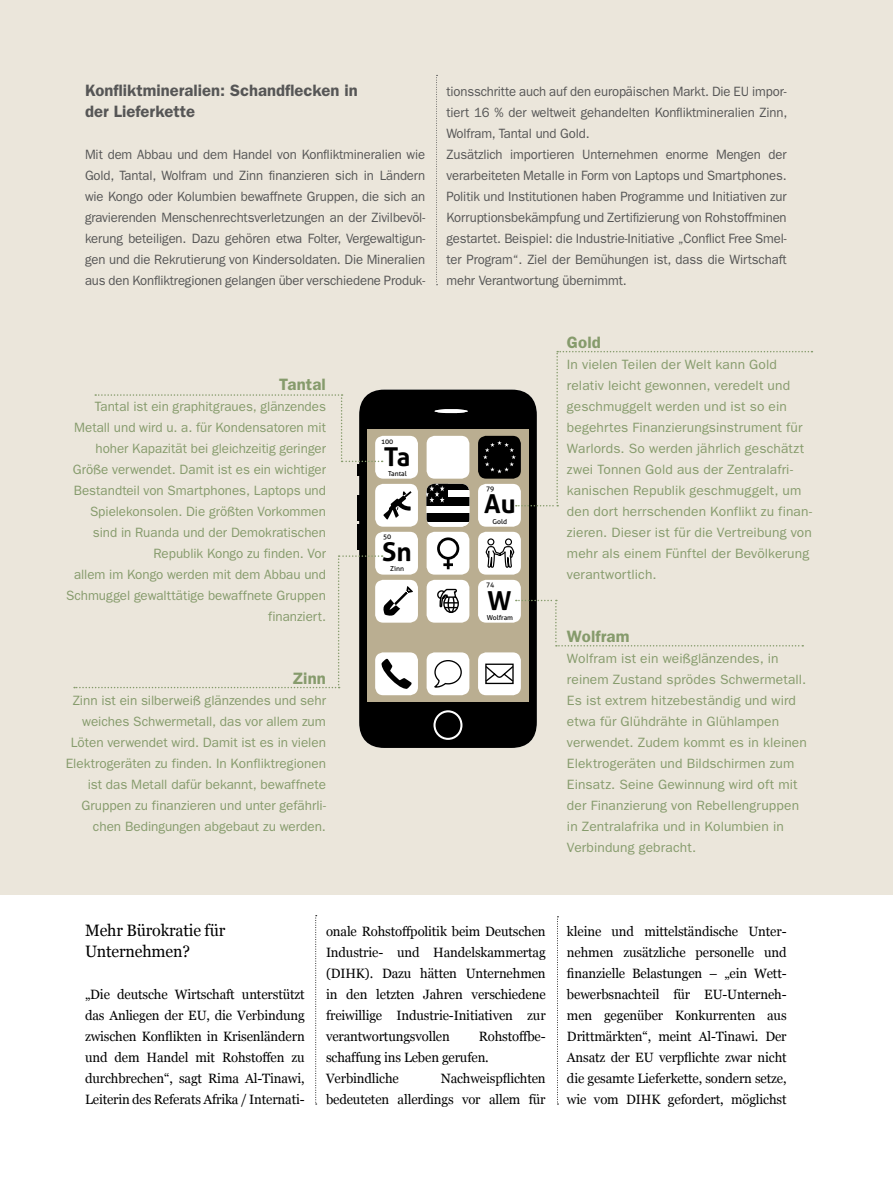
<style>
.page{position:relative;width:893px;height:1191px;background:#fff}
.page>*{position:absolute;margin:0;border:0;box-sizing:border-box;transform-origin:0 0}
.t1{font:700 25.95px "Aller";color:#000}
.t2{font:600 16.5px/21px "Franklin Gothic LT";color:#565656}
.t3{font:16.5px/21px "Georgia";letter-spacing:-.01em;color:#000}
.t4{font:600 16.5px "Franklin Gothic LT";letter-spacing:.005em;color:#869b6c}
.t5{font:13.5px/21px "Franklin Gothic LT";letter-spacing:.005em;color:#869b6c;text-align:right}
.t6{font:13.5px/21px "Franklin Gothic LT";letter-spacing:-.01em;color:#565656;text-align:justify}
.t7{font:13.5px/21px "Georgia";letter-spacing:-.01em;color:#000;text-align:justify}
.t8{font:6.9px "Aller";color:#000}
</style>
<div class="page">
<div style="left:0;top:0;width:893px;height:894px;background:#ebe6db"></div>
<svg style="left:315px;top:915px;width:2px;height:189px"></svg>
<svg style="left:557px;top:916px;width:1px;height:188px"></svg>
<svg style="left:359px;top:389px;width:178px;height:359px;background:#0a0909"></svg>
<div style="left:367px;top:429px;width:162px;height:272px;background:#baae91"></div>
<div style="left:434px;top:711px;width:28px;height:28px;background:#000;border-radius:50%"></div>
<div style="left:433px;top:710px;width:30px;height:30px;border:2px solid #fff;border-radius:50%"></div>
<svg style="left:434px;top:408px;width:34px;height:6px"></svg>
<hr style="left:358px;top:495px;width:2px;height:26px;background:#000">
<hr style="left:358px;top:524px;width:2px;height:25px;background:#000">
<div style="left:375px;top:652px;width:43px;height:43px;background:#fff;border-radius:8px"></div>
<div style="left:427px;top:652px;width:42px;height:43px;background:#fff;border-radius:8px"></div>
<div style="left:478px;top:652px;width:43px;height:43px;background:#fff;border-radius:8px"></div>
<div style="left:485px;top:663px;width:29px;height:21px;border:1px solid #000"></div>
<svg style="left:485px;top:665px;width:29px;height:18px"></svg>
<svg style="left:434px;top:660px;width:28px;height:27px"></svg>
<div style="left:375px;top:580px;width:43px;height:42px;background:#fff;border-radius:8px"></div>
<div style="left:427px;top:580px;width:42px;height:42px;background:#fff;border-radius:8px"></div>
<div style="left:478px;top:580px;width:43px;height:42px;background:#fff;border-radius:8px"></div>
<div style="left:375px;top:532px;width:43px;height:42px;background:#fff;border-radius:8px"></div>
<div style="left:427px;top:532px;width:42px;height:42px;background:#fff;border-radius:8px"></div>
<div style="left:478px;top:532px;width:43px;height:42px;background:#fff;border-radius:8px"></div>
<div style="left:375px;top:484px;width:43px;height:42px;background:#fff;border-radius:8px"></div>
<svg style="left:427px;top:484px;width:42px;height:42px;background:#616160"></svg>
<div style="left:478px;top:484px;width:43px;height:42px;background:#fff;border-radius:8px"></div>
<div style="left:375px;top:436px;width:43px;height:42px;background:#fff;border-radius:8px"></div>
<div style="left:427px;top:436px;width:42px;height:42px;background:#fff;border-radius:8px"></div>
<div style="left:478px;top:436px;width:43px;height:42px;background:#000;border-radius:8px"></div>
<svg style="left:383px;top:491px;width:29px;height:29px"></svg>
<svg style="left:437px;top:588px;width:22px;height:25px"></svg>
<div style="left:437px;top:537px;width:22px;height:22px;border:3px solid #000;border-radius:50%"></div>
<svg style="left:443px;top:558px;width:10px;height:11px"></svg>
<svg style="left:95px;top:394px;width:288px;height:82px"></svg>
<svg style="left:74px;top:555px;width:339px;height:134px"></svg>
<svg style="left:483px;top:351px;width:329px;height:217px"></svg>
<svg style="left:516px;top:600px;width:287px;height:46px"></svg>
<svg style="left:436px;top:75px;width:2px;height:210px"></svg>
<p class="t2" style="left:85px;top:80px;width:274px">Konfliktmineralien: Schandflecken in der Lieferkette</p>
<p class="t6" style="left:85px;top:144px;width:342px">Mit dem Abbau und dem Handel von Konfliktmineralien wie Gold, Tantal, Wolfram und Zinn finanzieren sich in Ländern wie Kongo oder Kolumbien bewaffnete Gruppen, die sich an gravierenden Menschenrechtsverletzungen an der Zivilbevöl&shy;kerung beteiligen. Dazu gehören etwa Folter, Vergewaltigun&shy;gen und die Rekrutierung von Kindersoldaten. Die Mineralien aus den Konfliktregionen gelangen über verschiedene Produk-</p>
<p class="t4" style="left:279px;top:375px;width:48px">Tantal</p>
<p class="t5" style="left:66px;top:396px;width:262px">Tantal ist ein graphitgraues, glänzendes Metall und wird u. a. für Kondensatoren mit hoher Kapazität bei gleichzeitig geringer Größe verwendet. Damit ist es ein wichtiger Bestandteil von Smartphones, Laptops und Spielekonsolen. Die größten Vorkommen sind in Ruanda und der Demokratischen Republik Kongo zu finden. Vor<br>allem im Kongo werden mit dem Abbau und Schmuggel gewalttätige bewaffnete Gruppen finanziert.</p>
<p class="t4" style="left:292px;top:669px;width:35px">Zinn</p>
<p class="t5" style="left:66px;top:690px;width:262px">Zinn ist ein silberweiß glänzendes und sehr weiches Schwermetall, das vor allem zum Löten verwendet wird. Damit ist es in vielen Elektrogeräten zu finden. In Konfliktregionen ist das Metall dafür bekannt, bewaffnete Gruppen zu finanzieren und unter gefährli&shy;chen Bedingungen abgebaut zu werden.</p>
<p class="t8" style="left:381px;top:437px;width:14px">100</p>
<h1 class="t1" style="left:384px;top:440px;width:28px">Ta</h1>
<p class="t8" style="left:388px;top:469px;width:20px">Tantal</p>
<p class="t8" style="left:383px;top:532px;width:10px">50</p>
<p class="t8" style="left:390px;top:564px;width:15px">Zinn</p>
<h1 class="t1" style="left:382px;top:536px;width:31px">Sn</h1>
<p class="t6" style="left:446px;top:81px;width:342px;text-align:left">tionsschritte auch auf den europäischen Markt. Die EU impor&shy;tiert 16 % der weltweit gehandelten Konfliktmineralien Zinn, Wolfram, Tantal und Gold.<br>Zusätzlich importieren Unternehmen enorme Mengen der verarbeiteten Metalle in Form von Laptops und Smartphones.<br>Politik und Institutionen haben Programme und Initiativen zur Korruptionsbekämpfung und Zertifizierung von Rohstoffminen gestartet. Beispiel: die Industrie-Initiative „Conflict Free Smel&shy;ter Program“. Ziel der Bemühungen ist, dass die Wirtschaft mehr Verantwortung übernimmt.</p>
<p class="t8" style="left:486px;top:485px;width:10px">79</p>
<h1 class="t1" style="left:484px;top:488px;width:33px">Au</h1>
<p class="t8" style="left:493px;top:517px;width:16px">Gold</p>
<p class="t8" style="left:486px;top:580px;width:10px">74</p>
<h1 class="t1" style="left:487px;top:585px;width:25px">W</h1>
<p class="t8" style="left:487px;top:613px;width:28px">Wolfram</p>
<p class="t4" style="left:567px;top:333px;width:36px">Gold</p>
<p class="t5" style="left:567px;top:354px;width:247px;text-align:left">In vielen Teilen der Welt kann Gold relativ leicht gewonnen, veredelt und geschmuggelt werden und ist so ein begehrtes Finanzierungsinstrument für Warlords. So werden jährlich geschätzt zwei Tonnen Gold aus der Zentralafri&shy;kanischen Republik geschmuggelt, um den dort herrschenden Konflikt zu finan&shy;zieren. Dieser ist für die Vertreibung von mehr als einem Fünftel der Bevölkerung verantwortlich.</p>
<p class="t4" style="left:567px;top:627px;width:64px">Wolfram</p>
<p class="t5" style="left:567px;top:648px;width:241px;text-align:left">Wolfram ist ein weißglänzendes, in reinem Zustand sprödes Schwermetall.<br>Es ist extrem hitzebeständig und wird etwa für Glühdrähte in Glühlampen verwendet. Zudem kommt es in kleinen Elektrogeräten und Bildschirmen zum Einsatz. Seine Gewinnung wird oft mit der Finanzierung von Rebellengruppen in Zentralafrika und in Kolumbien in Verbindung gebracht.</p>
<p class="t3" style="left:85px;top:920px;width:142px">Mehr Bürokratie für<br>Unternehmen?</p>
<p class="t7" style="left:85px;top:984px;width:221px">„Die deutsche Wirtschaft unterstützt das Anliegen der EU, die Verbindung zwischen Konflikten in Krisenländern und dem Handel mit Rohstoffen zu durchbrechen“, sagt Rima Al-Tinawi, Leiterin des Referats Afrika / Internati-</p>
<p class="t7" style="left:326px;top:921px;width:221px">onale Rohstoffpolitik beim Deutschen Industrie- und Handelskammertag (DIHK). Dazu hätten Unternehmen in den letzten Jahren verschiedene freiwillige Industrie-Initiativen zur verantwortungsvollen</p>
<p class="t7" style="left:326px;top:1026px;width:221px;text-align:left;text-indent:153px">Rohstoffbe&shy;schaffung ins Leben gerufen.<br>Verbindliche</p>
<p class="t7" style="left:326px;top:1068px;width:221px;text-align:right">Nachweispflichten<br>bedeuteten allerdings vor allem für</p>
<p class="t7" style="left:567px;top:921px;width:221px">kleine und mittelständische Unter&shy;nehmen zusätzliche personelle und finanzielle Belastungen – „ein Wett&shy;bewerbsnachteil für EU-Unterneh&shy;men gegenüber Konkurrenten aus Drittmärkten“, meint Al-Tinawi. Der Ansatz der EU verpflichte zwar nicht die gesamte Lieferkette, sondern setze, wie vom DIHK gefordert, möglichst</p>
</div>
